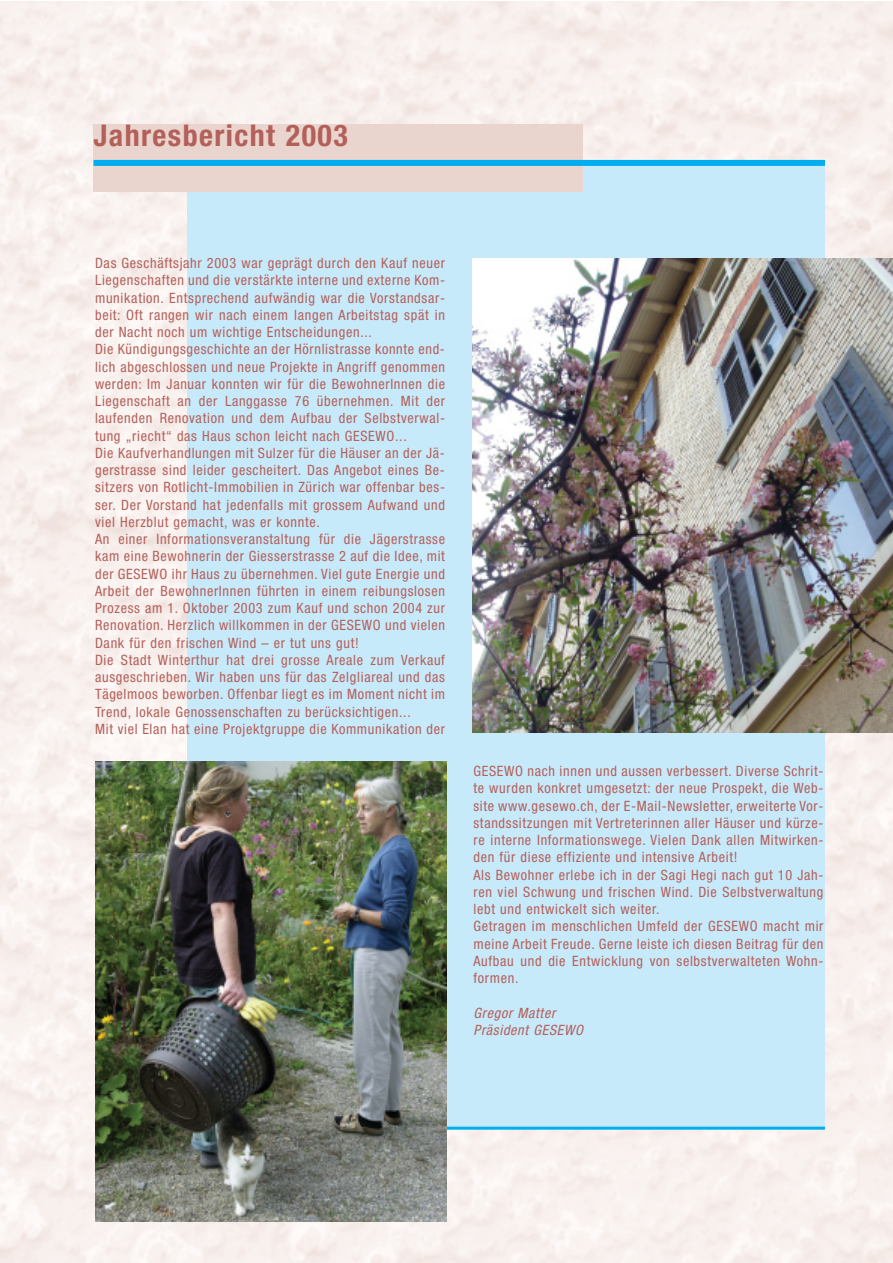
<style>
.page{position:relative;width:893px;height:1263px;background:#fff}
.page>*{position:absolute;margin:0;border:0;box-sizing:border-box;transform-origin:0 0}
.t1{font:700 condensed 30px "Helvetica Neue";letter-spacing:.05em;color:#b4605a}
.t2{font:condensed 14.25px/17.2px "Helvetica Neue";letter-spacing:.05em;color:#b4605a}
.t3{font:italic condensed 14.25px/17.2px "Helvetica Neue";letter-spacing:.05em;color:#b4605a}
</style>
<div class="page">
<div style="left:187px;top:166px;width:638px;height:963px;background:#c7eafb"></div>
<div style="left:94px;top:124px;width:489px;height:68px;background:#e9d4ce"></div>
<div style="left:94px;top:160px;width:731px;height:6px;background:#00aeef"></div>
<hr style="left:446px;top:1127px;width:379px;height:3px;background:#00aeef">
<img style="left:472px;top:258px;width:420px;height:475px">
<img style="left:95px;top:761px;width:351px;height:461px">
<h1 class="t1" style="left:94px;top:124px;width:256px">Jahresbericht 2003</h1>
<p class="t2" style="left:95px;top:256px;width:351px">Das Geschäftsjahr 2003 war geprägt durch den Kauf neuer Liegenschaften und die verstärkte interne und externe Kom&shy;munikation. Entsprechend aufwändig war die Vorstandsar&shy;beit: Oft rangen wir nach einem langen Arbeitstag spät in der Nacht noch um wichtige Entscheidungen...<br>Die Kündigungsgeschichte an der Hörnlistrasse konnte end&shy;lich abgeschlossen und neue Projekte in Angriff genommen werden: Im Januar konnten wir für die BewohnerInnen die Liegenschaft an der Langgasse 76 übernehmen. Mit der laufenden Renovation und dem Aufbau der Selbstverwal&shy;tung „riecht“ das Haus schon leicht nach GESEWO...<br>Die Kaufverhandlungen mit Sulzer für die Häuser an der Jä&shy;gerstrasse sind leider gescheitert. Das Angebot eines Be&shy;sitzers von Rotlicht-Immobilien in Zürich war offenbar bes&shy;ser. Der Vorstand hat jedenfalls mit grossem Aufwand und viel Herzblut gemacht, was er konnte.<br>An einer Informationsveranstaltung für die Jägerstrasse kam eine Bewohnerin der Giesserstrasse 2 auf die Idee, mit der GESEWO ihr Haus zu übernehmen. Viel gute Energie und Arbeit der BewohnerInnen führten in einem reibungslosen Prozess am 1. Oktober 2003 zum Kauf und schon 2004 zur Renovation. Herzlich willkommen in der GESEWO und vielen Dank für den frischen Wind – er tut uns gut!<br>Die Stadt Winterthur hat drei grosse Areale zum Verkauf ausgeschrieben. Wir haben uns für das Zelgliareal und das Tägelmoos beworben. Offenbar liegt es im Moment nicht im Trend, lokale Genossenschaften zu berücksichtigen...<br>Mit viel Elan hat eine Projektgruppe die Kommunikation der</p>
<p class="t2" style="left:473px;top:764px;width:351px">GESEWO nach innen und aussen verbessert. Diverse Schrit&shy;te wurden konkret umgesetzt: der neue Prospekt, die Web&shy;site www.gesewo.ch, der E-Mail-Newsletter, erweiterte Vor&shy;standssitzungen mit Vertreterinnen aller Häuser und kürze&shy;re interne Informationswege. Vielen Dank allen Mitwirken&shy;den für diese effiziente und intensive Arbeit!<br>Als Bewohner erlebe ich in der Sagi Hegi nach gut 10 Jah&shy;ren viel Schwung und frischen Wind. Die Selbstverwaltung lebt und entwickelt sich weiter.<br>Getragen im menschlichen Umfeld der GESEWO macht mir meine Arbeit Freude. Gerne leiste ich diesen Beitrag für den Aufbau und die Entwicklung von selbstverwalteten Wohn&shy;formen.</p>
<p class="t3" style="left:473px;top:1005px;width:114px">Gregor Matter<br>Präsident GESEWO</p>
</div>
